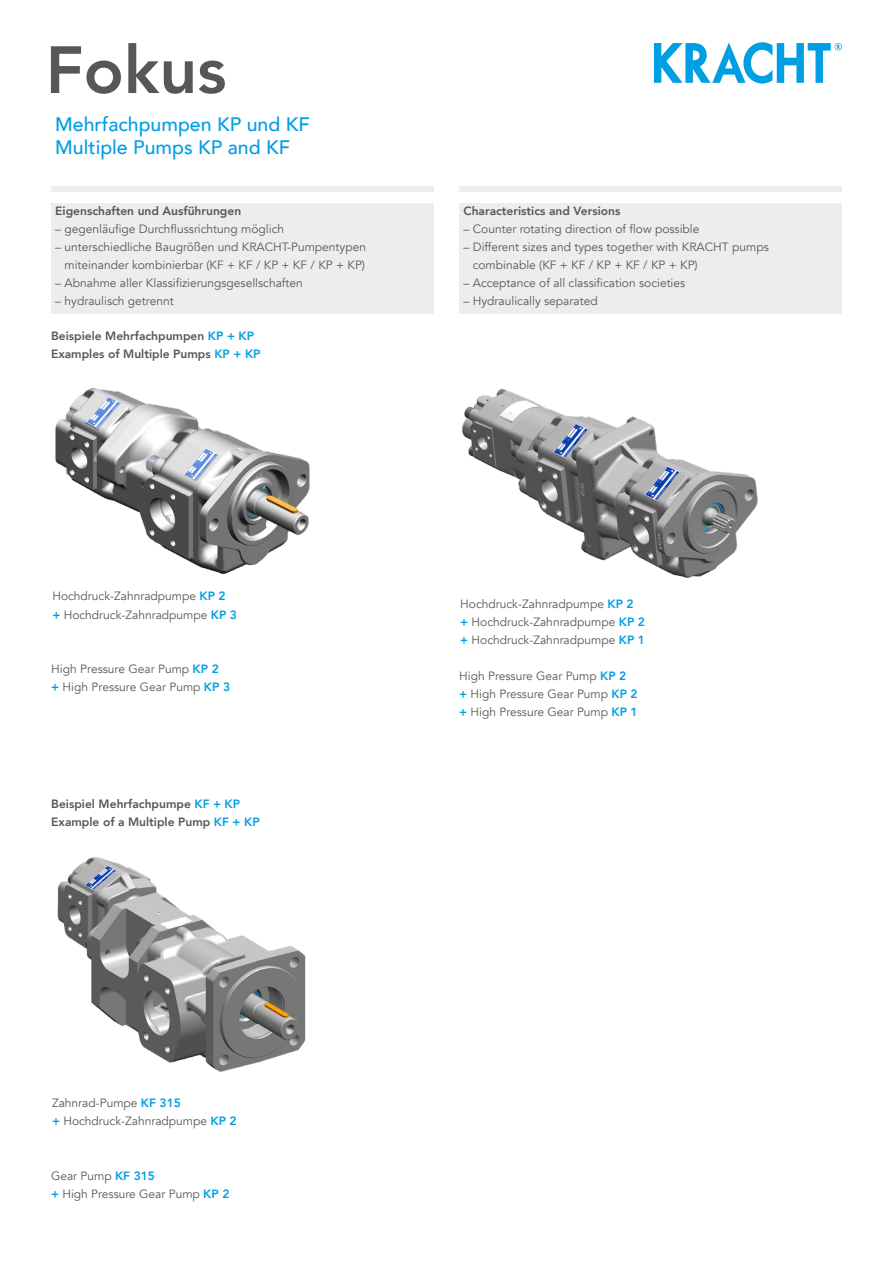
<style>
.page{position:relative;width:893px;height:1263px;background:#fff}
.page>*{position:absolute;margin:0;border:0;box-sizing:border-box;transform-origin:0 0}
.t1{font:800 66px "Avenir";color:#575756}
.t2{font:500 19.5px/23.4px "Avenir";color:#009fe3}
.t3{font:12px/18px "Avenir";color:#575756}
.t4{font:800 12px/18px "Avenir";color:#575756}
.s1{color:#009ee3}
.s2{font-weight:800;color:#009fe3}
</style>
<div class="page">
<svg style="left:654px;top:42px;width:188px;height:42px"></svg>
<img style="left:462px;top:388px;width:296px;height:190px">
<img style="left:55px;top:387px;width:255px;height:188px">
<div style="left:51px;top:186px;width:383px;height:6px;background:#ededed"></div>
<div style="left:459px;top:186px;width:383px;height:6px;background:#ededed"></div>
<div style="left:51px;top:203px;width:383px;height:110px;background:#ededed"></div>
<div style="left:459px;top:203px;width:383px;height:110px;background:#ededed"></div>
<img style="left:57px;top:857px;width:249px;height:215px">
<h1 class="t1" style="left:46px;top:19px;width:182px">Fokus</h1>
<h2 class="t2" style="left:55px;top:111px;width:256px">Mehrfachpumpen KP und KF<br>Multiple Pumps KP and KF</h2>
<p class="t4" style="left:55px;top:202px;width:188px">Eigenschaften und Ausführungen</p>
<p class="t3" style="left:55px;top:220px;width:230px">– gegenläufige Durchflussrichtung möglich</p>
<p class="t3" style="left:55px;top:238px;width:312px;text-align:right">– unterschiedliche Baugrößen und KRACHT-Pumpentypen miteinander kombinierbar (KF + KF / KP + KF / KP + KP)</p>
<p class="t3" style="left:55px;top:274px;width:249px">– Abnahme aller Klassifizierungsgesellschaften</p>
<p class="t3" style="left:55px;top:292px;width:120px">– hydraulisch getrennt</p>
<p class="t4" style="left:51px;top:327px;width:211px">Beispiele Mehrfachpumpen <span class="s1">KP + KP<br></span>Examples of Multiple Pumps <span class="s1">KP + KP</span></p>
<p class="t3" style="left:52px;top:588px;width:186px">Hochdruck-Zahnradpumpe <span class="s2">KP 2<br>+</span> Hochdruck-Zahnradpumpe <span class="s2">KP 3</span></p>
<p class="t3" style="left:51px;top:660px;width:180px">High Pressure Gear Pump <span class="s2">KP 2<br>+</span> High Pressure Gear Pump <span class="s2">KP 3</span></p>
<p class="t4" style="left:51px;top:794px;width:210px">Beispiel Mehrfachpumpe <span class="s1">KF + KP<br></span>Example of a Multiple Pump <span class="s1">KF + KP</span></p>
<p class="t4" style="left:463px;top:202px;width:158px">Characteristics and Versions</p>
<p class="t3" style="left:463px;top:220px;width:237px">– Counter rotating direction of flow possible</p>
<p class="t3" style="left:473px;top:238px;width:298px;text-indent:-9px">– Different sizes and types together with KRACHT pumps combinable (KF + KF / KP + KF / KP + KP)</p>
<p class="t3" style="left:463px;top:274px;width:223px">– Acceptance of all classification societies</p>
<p class="t3" style="left:463px;top:292px;width:136px">– Hydraulically separated</p>
<p class="t3" style="left:460px;top:595px;width:186px">Hochdruck-Zahnradpumpe <span class="s2">KP 2<br>+</span> Hochdruck-Zahnradpumpe <span class="s2">KP 2 +</span> Hochdruck-Zahnradpumpe <span class="s2">KP 1</span></p>
<p class="t3" style="left:459px;top:667px;width:180px">High Pressure Gear Pump <span class="s2">KP 2<br>+</span> High Pressure Gear Pump <span class="s2">KP 2 +</span> High Pressure Gear Pump <span class="s2">KP 1</span></p>
<p class="t3" style="left:52px;top:1094px;width:186px">Zahnrad-Pumpe <span class="s2">KF 315<br>+</span> Hochdruck-Zahnradpumpe <span class="s2">KP 2</span></p>
<p class="t3" style="left:51px;top:1166px;width:180px">Gear Pump <span class="s2">KF 315<br>+</span> High Pressure Gear Pump <span class="s2">KP 2</span></p>
</div>
